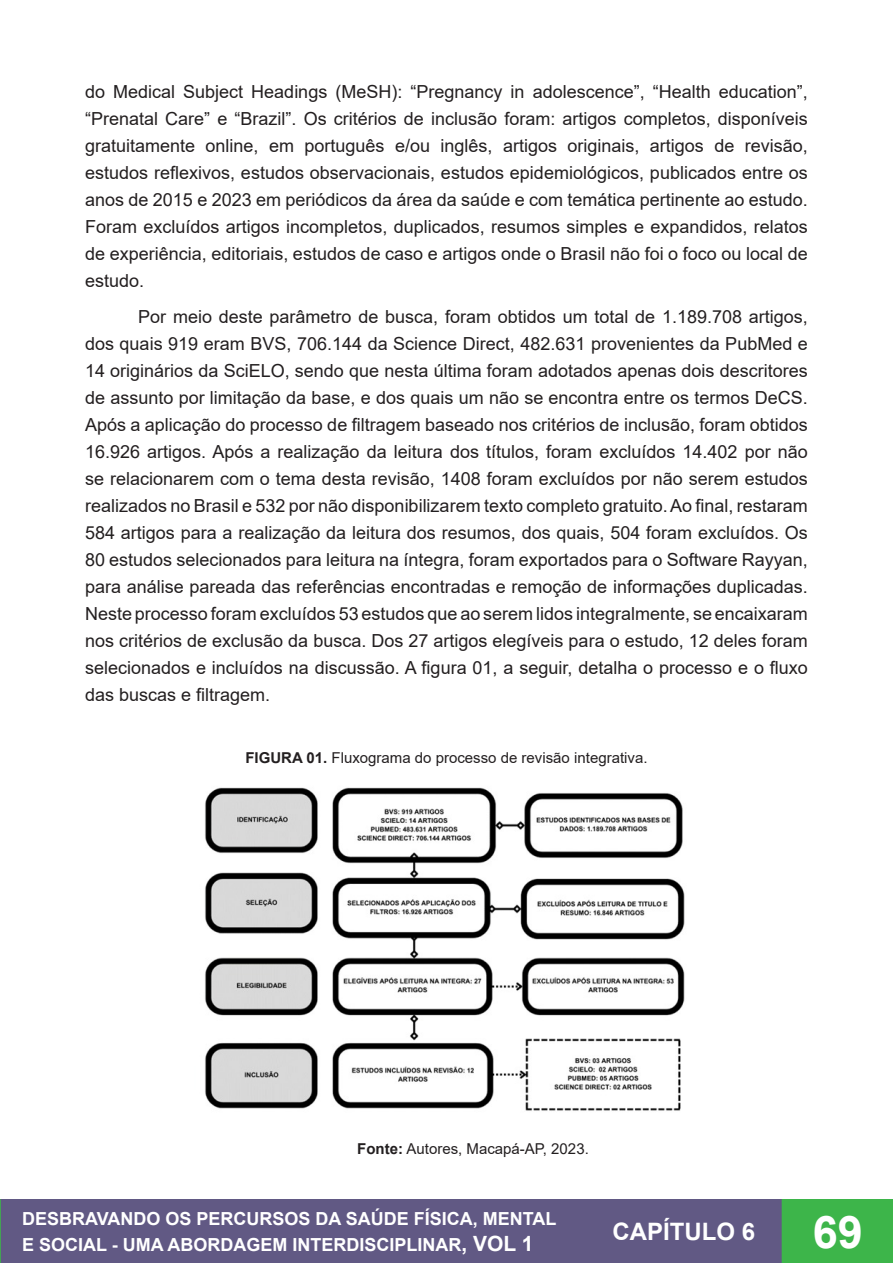
<style>
.page{position:relative;width:893px;height:1263px;background:#fff}
.page>*{position:absolute;margin:0;border:0;box-sizing:border-box;transform-origin:0 0}
.t1{font:700 45px "Arial";color:#fff}
.t2{font:700 24px "Arial";color:#fff}
.t3{font:18px/27px "Arial";color:#231f20;text-align:justify}
.t4{font:700 18px/26.5px "Arial";color:#fff}
.t5{font:15px "Arial";color:#231f20}
.s1{font-weight:700}
.s2{font-size:21px}
</style>
<div class="page">
<div style="left:0;top:1200px;width:782px;height:63px;background:#615984"></div>
<div style="left:0;top:1199px;width:783px;height:64px;border:2px solid #615984"></div>
<svg style="left:0;top:1199px;width:1px;height:64px"></svg>
<div style="left:782px;top:1200px;width:111px;height:63px;background:#3db54a"></div>
<div style="left:782px;top:1199px;width:111px;height:64px;border:2px solid #3db54a"></div>
<img style="left:205px;top:787px;width:480px;height:324px">
<p class="t3" style="left:85px;top:78px;width:724px">do Medical Subject Headings (MeSH): “Pregnancy in adolescence”, “Health education”, “Prenatal Care” e “Brazil”. Os critérios de inclusão foram: artigos completos, disponíveis gratuitamente online, em português e/ou inglês, artigos originais, artigos de revisão, estudos reflexivos, estudos observacionais, estudos epidemiológicos, publicados entre os anos de 2015 e 2023 em periódicos da área da saúde e com temática pertinente ao estudo.<br>Foram excluídos artigos incompletos, duplicados, resumos simples e expandidos, relatos de experiência, editoriais, estudos de caso e artigos onde o Brasil não foi o foco ou local de estudo.</p>
<p class="t3" style="left:85px;top:303px;width:724px;text-indent:53px">Por meio deste parâmetro de busca, foram obtidos um total de 1.189.708 artigos, dos quais 919 eram BVS, 706.144 da Science Direct, 482.631 provenientes da PubMed e 14 originários da SciELO, sendo que nesta última foram adotados apenas dois descritores de assunto por limitação da base, e dos quais um não se encontra entre os termos DeCS.<br>Após a aplicação do processo de filtragem baseado nos critérios de inclusão, foram obtidos 16.926 artigos. Após a realização da leitura dos títulos, foram excluídos 14.402 por não se relacionarem com o tema desta revisão, 1408 foram excluídos por não serem estudos realizados no Brasil e 532 por não disponibilizarem texto completo gratuito.Ao final, restaram 584 artigos para a realização da leitura dos resumos, dos quais, 504 foram excluídos. Os 80 estudos selecionados para leitura na íntegra, foram exportados para o Software Rayyan, para análise pareada das referências encontradas e remoção de informações duplicadas.<br>Neste processo foram excluídos 53 estudos que ao serem lidos integralmente, se encaixaram nos critérios de exclusão da busca. Dos 27 artigos elegíveis para o estudo, 12 deles foram selecionados e incluídos na discussão. A figura 01, a seguir, detalha o processo e o fluxo das buscas e filtragem.</p>
<p class="t5" style="left:245px;top:748px;width:404px"><span class="s1">FIGURA 01.</span> Fluxograma do processo de revisão integrativa.</p>
<p class="t5" style="left:357px;top:1138px;width:233px"><span class="s1">Fonte:</span> Autores, Macapá-AP, 2023.</p>
<p class="t4" style="left:22px;top:1205px;width:536px">DESBRAVANDO OS PERCURSOS DA SAÚDE FÍSICA, MENTAL<br>E SOCIAL - UMA ABORDAGEM INTERDISCIPLINAR<span class="s2">, VOL 1</span></p>
<h2 class="t2" style="left:612px;top:1215px;width:144px">CAPÍTULO 6</h2>
<h1 class="t1" style="left:813px;top:1200px;width:52px">69</h1>
</div>
